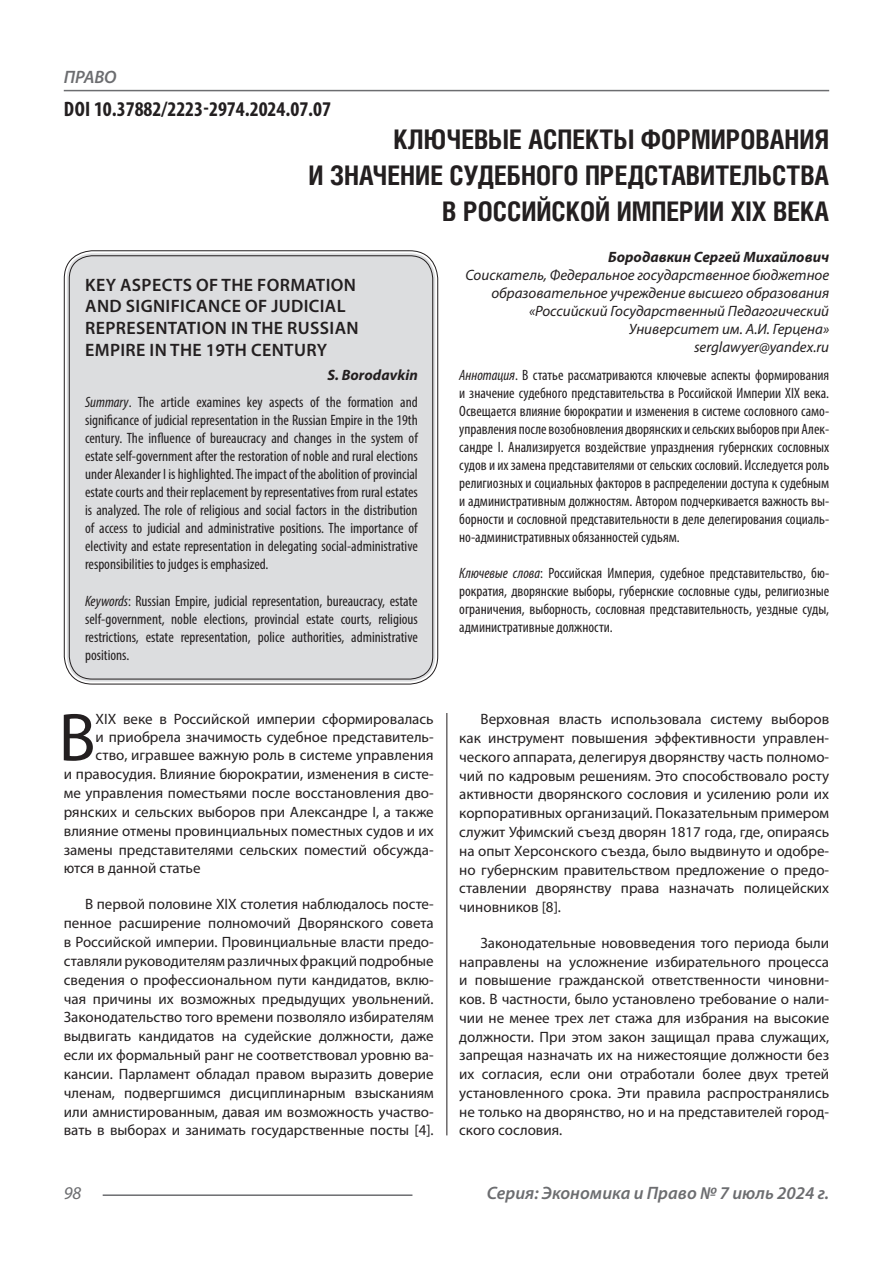
<style>
.page{position:relative;width:893px;height:1263px;background:#fff}
.page>*{position:absolute;margin:0;border:0;box-sizing:border-box;transform-origin:0 0}
.Статья_текст_первый{font:68.4px "Myriad Pro";color:#231f20}
.Статья_название{font:700 27px/36px "Helios Cond C";color:#231f20;text-align:right}
.ДОИ{font:700 condensed 21px "Myriad Pro";color:#231f20}
.Статья_название_англ{font:600 18px/21.6px "Myriad Pro";letter-spacing:.02em;color:#231f20}
.t1{font:italic 600 18px "Myriad Pro";color:#6c6d70}
.t2{font:italic 18px "Myriad Pro";color:#6c6d70}
.Статья_текст{font:15px/18.8px "Myriad Pro";color:#231f20;text-align:justify}
.Статья_аннотация_тек{font:condensed 15px/18px "Myriad Pro";color:#231f20;text-align:justify}
.Статья_аннотация_анг{font:condensed 15px/18px "Myriad Pro";color:#231f20;text-align:justify}
.Статья_текст_первый-2{font:15px "Myriad Pro";color:#231f20}
.Статья_автор_инфо{font:italic 15px/18px "Myriad Pro";color:#231f20;text-align:right}
.Статья_автор_инфо-2{font:italic 700 15px "Myriad Pro";color:#231f20}
.Статья_автор_англ{font:italic 700 15px "Myriad Pro";color:#231f20}
.s1{font-style:italic}
</style>
<div class="page">
<hr style="left:446px;top:128px;width:1px;height:1007px;background:#231f20">
<hr style="left:103px;top:1194px;width:309px;height:2px;background:#6c6d70">
<hr style="left:64px;top:90px;width:765px;height:1px;background:#6c6d70">
<div style="left:67px;top:253px;width:368px;height:428px;background:#dcdddf;border-radius:26px"></div>
<p class="t1" style="left:64px;top:66px;width:54px">ПРАВО</p>
<p class="ДОИ" style="left:64px;top:96px;width:269px">DOI 10.37882/2223-2974.2024.07.07</p>
<p class="Статья_название" style="left:308px;top:121px;width:522px">КЛЮЧЕВЫЕ АСПЕКТЫ ФОРМИРОВАНИЯ<br>И ЗНАЧЕНИЕ СУДЕБНОГО ПРЕДСТАВИТЕЛЬСТВА<br>В РОССИЙСКОЙ ИМПЕРИИ XIX ВЕКА</p>
<p class="Статья_автор_инфо-2" style="left:608px;top:247px;width:223px">Бородавкин Сергей Михайлович</p>
<p class="Статья_автор_инфо" style="left:465px;top:265px;width:365px">Соискатель, Федеральное государственное бюджетное образовательное учреждение высшего образования «Российский Государственный Педагогический Университет им. А.И. Герцена»</p>
<p class="Статья_автор_инфо" style="left:694px;top:337px;width:137px">serglawyer@yandex.ru</p>
<p class="Статья_аннотация_тек" style="left:459px;top:366px;width:371px"><span class="s1">Аннотация</span>. В статье рассматриваются ключевые аспекты формирования и значение судебного представительства в Российской Империи XIX века.<br>Освещается влияние бюрократии и изменения в системе сословного само&shy;управления после возобновления дворянских и сельских выборов при Алек&shy;сандре I. Анализируется воздействие упразднения губернских сословных судов и их замена представителями от сельских сословий. Исследуется роль религиозных и социальных факторов в распределении доступа к судебным и административным должностям. Автором подчеркивается важность вы&shy;борности и сословной представительности в деле делегирования социаль&shy;но-административных обязанностей судьям.</p>
<p class="Статья_аннотация_тек" style="left:459px;top:564px;width:371px"><span class="s1">Ключевые слова</span>: Российская Империя, судебное представительство, бю&shy;рократия, дворянские выборы, губернские сословные суды, религиозные ограничения, выборность, сословная представительность, уездные суды, административные должности.</p>
<p class="Статья_название_англ" style="left:85px;top:273px;width:275px">KEY ASPECTS OF THE FORMATION<br>AND SIGNIFICANCE OF JUDICIAL<br>REPRESENTATION IN THE RUSSIAN<br>EMPIRE IN THE 19TH CENTURY</p>
<p class="Статья_автор_англ" style="left:327px;top:366px;width:92px">S. Borodavkin</p>
<p class="Статья_аннотация_анг" style="left:85px;top:393px;width:334px"><span class="s1">Summary</span>. The article examines key aspects of the formation and significance of judicial representation in the Russian Empire in the 19th century. The influence of bureaucracy and changes in the system of estate self-government after the restoration of noble and rural elections under Alexander I is highlighted. The impact of the abolition of provincial estate courts and their replacement by representatives from rural estates is analyzed. The role of religious and social factors in the distribution of access to judicial and administrative positions. The importance of electivity and estate representation in delegating social-administrative responsibilities to judges is emphasized.</p>
<p class="Статья_аннотация_анг" style="left:85px;top:591px;width:334px"><span class="s1">Keywords</span>: Russian Empire, judicial representation, bureaucracy, estate self-government, noble elections, provincial estate courts, religious restrictions, estate representation, police authorities, administrative positions.</p>
<p class="Статья_текст_первый" style="left:59px;top:695px;width:39px">В</p>
<p class="Статья_текст_первый-2" style="left:96px;top:710px;width:340px">XIX веке в Российской империи сформировалась</p>
<p class="Статья_текст_первый-2" style="left:96px;top:728px;width:340px">и приобрела значимость судебное представитель-</p>
<p class="Статья_текст_первый-2" style="left:96px;top:746px;width:340px">ство, игравшее важную роль в системе управления</p>
<p class="Статья_текст_первый-2" style="left:64px;top:765px;width:371px">и правосудия. Влияние бюрократии, изменения в систе-</p>
<p class="Статья_текст_первый-2" style="left:64px;top:784px;width:371px">ме управления поместьями после восстановления дво-</p>
<p class="Статья_текст_первый-2" style="left:64px;top:803px;width:371px">рянских и сельских выборов при Александре I, а также</p>
<p class="Статья_текст_первый-2" style="left:64px;top:821px;width:371px">влияние отмены провинциальных поместных судов и их</p>
<p class="Статья_текст_первый-2" style="left:64px;top:840px;width:371px">замены представителями сельских поместий обсужда-</p>
<p class="Статья_текст_первый-2" style="left:64px;top:859px;width:138px">ются в данной статье</p>
<p class="Статья_текст" style="left:64px;top:894px;width:371px;text-indent:21px">В первой половине XIX столетия наблюдалось посте&shy;пенное расширение полномочий Дворянского совета в Российской империи. Провинциальные власти предо&shy;ставляли руководителям различных фракций подробные сведения о профессиональном пути кандидатов, вклю&shy;чая причины их возможных предыдущих увольнений.<br>Законодательство того времени позволяло избирателям выдвигать кандидатов на судейские должности, даже если их формальный ранг не соответствовал уровню ва&shy;кансии. Парламент обладал правом выразить доверие членам, подвергшимся дисциплинарным взысканиям или амнистированным, давая им возможность участво&shy;вать в выборах и занимать государственные посты [4].</p>
<p class="Статья_текст" style="left:459px;top:710px;width:371px;text-indent:21px">Верховная власть использовала систему выборов как инструмент повышения эффективности управлен&shy;ческого аппарата, делегируя дворянству часть полномо&shy;чий по кадровым решениям. Это способствовало росту активности дворянского сословия и усилению роли их корпоративных организаций. Показательным примером служит Уфимский съезд дворян 1817 года, где, опираясь на опыт Херсонского съезда, было выдвинуто и одобре&shy;но губернским правительством предложение о предо&shy;ставлении дворянству права назначать полицейских чиновников [8].</p>
<p class="Статья_текст" style="left:459px;top:933px;width:371px;text-indent:21px">Законодательные нововведения того периода были направлены на усложнение избирательного процесса и повышение гражданской ответственности чиновни&shy;ков. В частности, было установлено требование о нали&shy;чии не менее трех лет стажа для избрания на высокие должности. При этом закон защищал права служащих, запрещая назначать их на нижестоящие должности без их согласия, если они отработали более двух третей установленного срока. Эти правила распространялись не только на дворянство, но и на представителей город&shy;ского сословия.</p>
<p class="t2" style="left:64px;top:1182px;width:19px">98</p>
<p class="t1" style="left:487px;top:1182px;width:344px">Серия: Экономика и Право № 7 июль 2024 г.</p>
</div>
